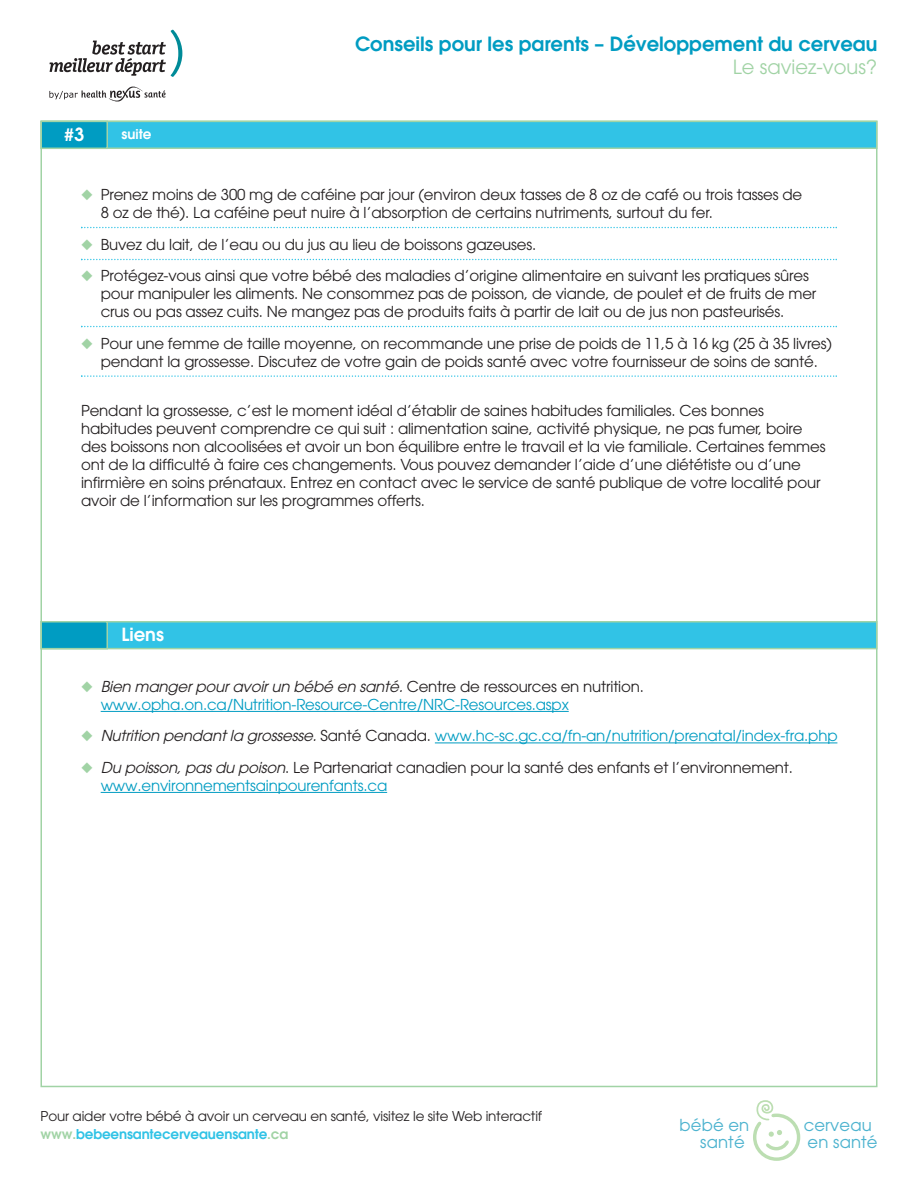
<style>
.page{position:relative;width:918px;height:1188px;background:#fff}
.page>*{position:absolute;margin:0;border:0;box-sizing:border-box;transform-origin:0 0}
.t1{font:600 19.5px "Avant Garde";color:#009cc2}
.t2{font:19.5px "Avant Garde";color:#a1d3a5}
.t3{font:600 18px "Avant Garde";color:#fff}
.t4{font:16.5px/17.9px "Avant Garde";letter-spacing:.005em;color:#4db3cf;text-align:right}
.t5{font:15px/18px "Avant Garde";letter-spacing:-.01em;color:#231f20}
.t6{font:15px/18px "Avant Garde";letter-spacing:-.01em;color:#009cc2}
.t7{font:13.5px/18px "Avant Garde";letter-spacing:-.01em;color:#231f20}
.t8{font:600 13.5px "Avant Garde";color:#fff}
.s1{color:#a1d3a5}
.s2{font-style:italic;color:#231f20}
.s3{color:#231f20}
.s4{font-style:italic}
.s5{color:#009cc2}
.s6{font-weight:600;color:#a1d3a5}
.s7{font-weight:600;color:#31c3e6}
</style>
<div class="page">
<div style="left:42px;top:122px;width:834px;height:26px;background:#31c3e6"></div>
<div style="left:40px;top:121px;width:838px;height:28px;border:2px solid #a1d3a5"></div>
<div style="left:42px;top:122px;width:64px;height:26px;background:#009cc2"></div>
<div style="left:40px;top:121px;width:68px;height:28px;border:2px solid #a1d3a5"></div>
<svg style="left:81px;top:227px;width:756px;height:1px"></svg>
<svg style="left:81px;top:259px;width:756px;height:1px"></svg>
<svg style="left:81px;top:326px;width:756px;height:1px"></svg>
<svg style="left:81px;top:375px;width:756px;height:2px"></svg>
<div style="left:42px;top:622px;width:834px;height:26px;background:#31c3e6"></div>
<div style="left:40px;top:621px;width:838px;height:28px;border:2px solid #a1d3a5"></div>
<div style="left:42px;top:622px;width:64px;height:26px;background:#009cc2"></div>
<div style="left:40px;top:621px;width:68px;height:28px;border:2px solid #a1d3a5"></div>
<svg style="left:50px;top:30px;width:132px;height:47px"></svg>
<svg style="left:49px;top:86px;width:117px;height:16px"></svg>
<hr style="left:101px;top:711px;width:468px;height:1px;background:#009cc2">
<hr style="left:435px;top:743px;width:402px;height:1px;background:#009cc2">
<hr style="left:101px;top:792px;width:286px;height:1px;background:#009cc2">
<svg style="left:753px;top:1100px;width:48px;height:61px"></svg>
<p class="t3" style="left:64px;top:127px;width:22px">#3</p>
<p class="t8" style="left:122px;top:129px;width:31px">suite</p>
<h1 class="t1" style="left:355px;top:37px;width:524px">Conseils pour les parents – Développement du cerveau</h1>
<h1 class="t2" style="left:733px;top:59px;width:146px">Le saviez-vous?</h1>
<p class="t5" style="left:101px;top:187px;width:703px;text-indent:-20px"><span class="s1">◆</span> Prenez moins de 300 mg de caféine par jour (environ deux tasses de 8 oz de café ou trois tasses de<br>8 oz de thé). La caféine peut nuire à l’absorption de certains nutriments, surtout du fer.</p>
<p class="t5" style="left:81px;top:237px;width:457px"><span class="s1">◆</span> Buvez du lait, de l’eau ou du jus au lieu de boissons gazeuses.</p>
<p class="t5" style="left:101px;top:268px;width:717px;text-indent:-20px"><span class="s1">◆</span> Protégez-vous ainsi que votre bébé des maladies d’origine alimentaire en suivant les pratiques sûres pour manipuler les aliments. Ne consommez pas de poisson, de viande, de poulet et de fruits de mer crus ou pas assez cuits. Ne mangez pas de produits faits à partir de lait ou de jus non pasteurisés.</p>
<p class="t5" style="left:81px;top:336px;width:753px;text-align:center"><span class="s1">◆</span> Pour une femme de taille moyenne, on recommande une prise de poids de 11,5 à 16 kg (25 à 35 livres) pendant la grossesse. Discutez de votre gain de poids santé avec votre fournisseur de soins de santé.</p>
<p class="t5" style="left:81px;top:403px;width:746px">Pendant la grossesse, c’est le moment idéal d’établir de saines habitudes familiales. Ces bonnes habitudes peuvent comprendre ce qui suit : alimentation saine, activité physique, ne pas fumer, boire des boissons non alcoolisées et avoir un bon équilibre entre le travail et la vie familiale. Certaines femmes ont de la difficulté à faire ces changements. Vous pouvez demander l’aide d’une diététiste ou d’une infirmière en soins prénataux. Entrez en contact avec le service de santé publique de votre localité pour avoir de l’information sur les programmes offerts.</p>
<p class="t3" style="left:122px;top:628px;width:44px">Liens</p>
<p class="t6" style="left:101px;top:679px;width:545px;text-indent:-20px"><span class="s1">◆</span> <span class="s2">Bien mangerpouravoirun bébé en santé.</span><span class="s3">Centre de ressources en nutrition. </span>www.opha.on.ca/Nutrition-Resource-Centre/NRC-Resources.aspx</p>
<p class="t6" style="left:81px;top:728px;width:758px"><span class="s1">◆</span> <span class="s2">Nutrition pendant la grossesse.</span><span class="s3">Santé Canada.</span> www.hc-sc.gc.ca/fn-an/nutrition/prenatal/index-fra.php</p>
<p class="t5" style="left:101px;top:760px;width:694px;text-indent:-20px"><span class="s1">◆</span> <span class="s4">Du poisson,pasdu poison</span>. Le Partenariat canadien pour la santé des enfants et l’environnement. <span class="s5">www.environnementsainpourenfants.ca</span></p>
<p class="t7" style="left:41px;top:1109px;width:503px">Pour aider votre bébé à avoir un cerveau en santé, visitez le site Web interactif <span class="s6">www.</span><span class="s7">bebeensantecerveauensante</span><span class="s6">.ca</span></p>
<p class="t4" style="left:680px;top:1116px;width:71px">bébé en santé</p>
<p class="t4" style="left:804px;top:1116px;width:75px;text-align:left">cerveau en santé</p>
</div>
